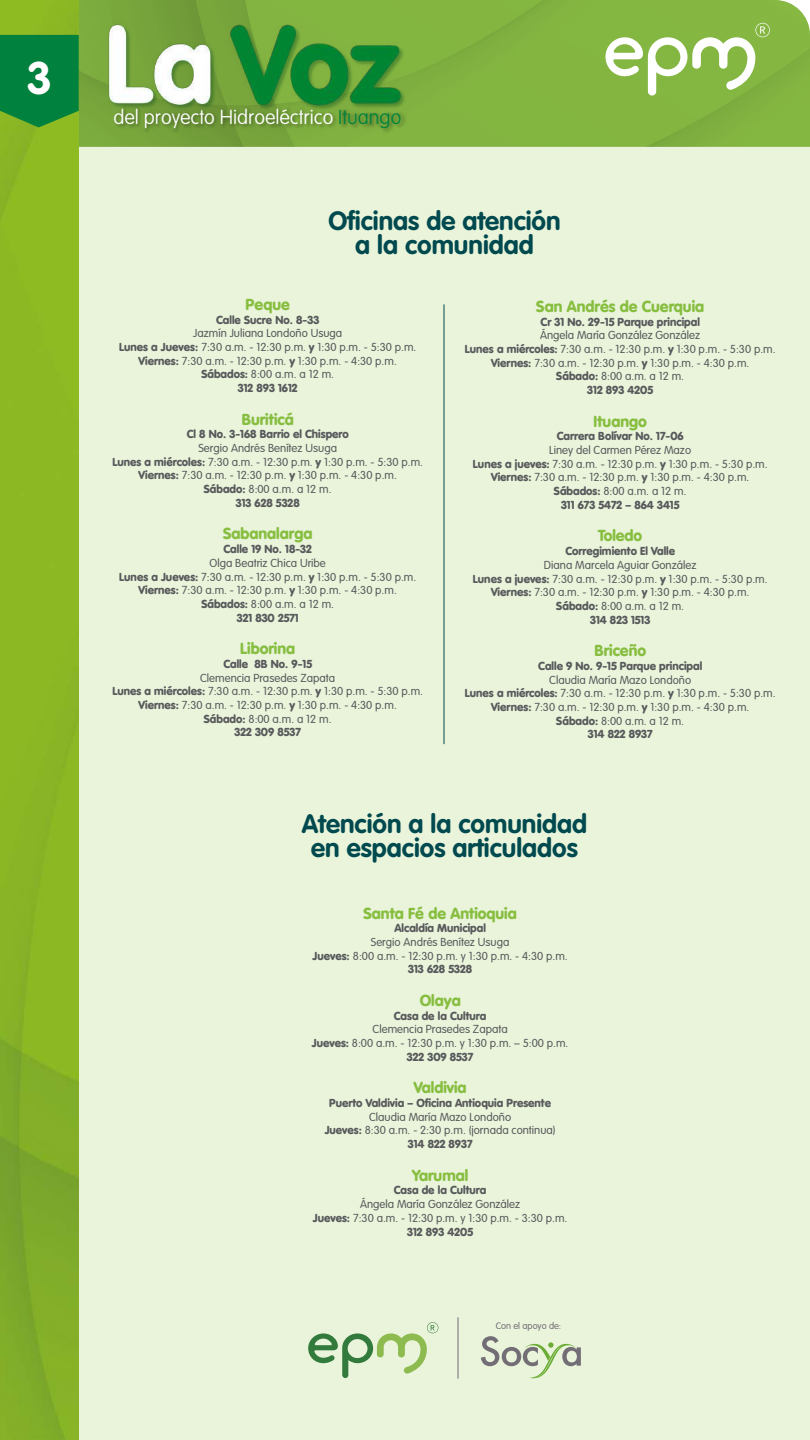
<style>
.page{position:relative;width:810px;height:1440px;background:#e9f4db}
.page>*{position:absolute;margin:0;border:0;box-sizing:border-box;transform-origin:0 0}
.t1{font:700 45px "VAG Rounded Std";color:#fff}
.t2{font:700 26.1px/24px "VAG Rounded Std";color:#00494e;text-align:center}
.t3{font:100 19.95px "VAG Rounded Std";color:#fff}
.t4{font:900 15.75px "VAG Rounded Std";color:#87be40}
.t5{font:300 11.4px/13.6px "VAG Rounded Std";color:#58595b;text-align:center}
.t6{font:900 11.4px "VAG Rounded Std";color:#58595b}
.t7{font:300 9.3px "VAG Rounded Std";color:#736d75}
.s1{color:#00823e}
.s2{font-weight:900}
</style>
<div class="page">
<img style="left:79px;top:0;width:731px;height:147px">
<img style="left:111px;top:127px;width:298px;height:9px">
<svg style="left:605px;top:23px;width:165px;height:73px"></svg>
<img style="left:98px;top:9px;width:320px;height:118px">
<img style="left:0;top:1px;width:79px;height:1439px">
<svg style="left:0;top:35px;width:79px;height:92px;background:#0c863b"></svg>
<hr style="left:444px;top:304px;width:1px;height:440px;background:#00494e">
<svg style="left:481px;top:1336px;width:100px;height:43px;background:#ccd6be"></svg>
<svg style="left:308px;top:1322px;width:130px;height:56px;background:#c5dcb5"></svg>
<hr style="left:458px;top:1317px;width:1px;height:62px;background:#736d75">
<h1 class="t1" style="left:26px;top:51px;width:27px">3</h1>
<h3 class="t3" style="left:113px;top:105px;width:290px">del proyecto Hidroeléctrico <span class="s1">Ituango</span></h3>
<h2 class="t2" style="left:328px;top:210px;width:234px">Oficinas de atención a la comunidad</h2>
<h3 class="t4" style="left:246px;top:295px;width:46px">Peque</h3>
<p class="t6" style="left:216px;top:313px;width:105px">Calle Sucre No. 8-33</p>
<p class="t5" style="left:119px;top:327px;width:299px">Jazmín Juliana Londoño Usuga<br><span class="s2">Lunes a Jueves:</span> 7:30 a.m. - 12:30 p.m. <span class="s2">y</span> 1:30 p.m. - 5:30 p.m.<br><span class="s2">Viernes:</span> 7:30 a.m. - 12:30 p.m. <span class="s2">y</span> 1:30 p.m. - 4:30 p.m.<br><span class="s2">Sábados:</span> 8:00 a.m. a 12 m.<br><span class="s2">312 893 1612</span></p>
<h3 class="t4" style="left:242px;top:410px;width:54px">Buriticá</h3>
<p class="t6" style="left:187px;top:427px;width:164px">Cl 8 No. 3-168 Barrio el Chispero</p>
<p class="t5" style="left:112px;top:442px;width:312px">Sergio Andrés Benítez Usuga<br><span class="s2">Lunes a miércoles:</span> 7:30 a.m. - 12:30 p.m. <span class="s2">y</span> 1:30 p.m. - 5:30 p.m.<br><span class="s2">Viernes:</span> 7:30 a.m. - 12:30 p.m. <span class="s2">y</span> 1:30 p.m. - 4:30 p.m.<br><span class="s2">Sábado:</span> 8:00 a.m. a 12 m.<br><span class="s2">313 628 5328</span></p>
<h3 class="t4" style="left:223px;top:524px;width:91px">Sabanalarga</h3>
<p class="t6" style="left:224px;top:542px;width:90px">Calle 19 No. 18-32</p>
<p class="t5" style="left:119px;top:556px;width:299px">Olga Beatriz Chica Uribe<br><span class="s2">Lunes a Jueves:</span> 7:30 a.m. - 12:30 p.m. <span class="s2">y</span> 1:30 p.m. - 5:30 p.m.<br><span class="s2">Viernes:</span> 7:30 a.m. - 12:30 p.m. <span class="s2">y</span> 1:30 p.m. - 4:30 p.m.<br><span class="s2">Sábados:</span> 8:00 a.m. a 12 m.<br><span class="s2">321 830 2571</span></p>
<h3 class="t4" style="left:240px;top:639px;width:56px">Liborina</h3>
<p class="t6" style="left:223px;top:657px;width:90px">Calle 8B No. 9-15</p>
<p class="t5" style="left:112px;top:671px;width:312px">Clemencia Prasedes Zapata<br><span class="s2">Lunes a miércoles:</span> 7:30 a.m. - 12:30 p.m. <span class="s2">y</span> 1:30 p.m. - 5:30 p.m.<br><span class="s2">Viernes:</span> 7:30 a.m. - 12:30 p.m. <span class="s2">y</span> 1:30 p.m. - 4:30 p.m.<br><span class="s2">Sábado:</span> 8:00 a.m. a 12 m.<br><span class="s2">322 309 8537</span></p>
<h3 class="t4" style="left:536px;top:297px;width:169px">San Andrés de Cuerquia</h3>
<p class="t6" style="left:541px;top:315px;width:161px">Cr 31 No. 29-15 Parque principal</p>
<p class="t5" style="left:465px;top:329px;width:312px">Ángela María González González<br><span class="s2">Lunes a miércoles:</span> 7:30 a.m. - 12:30 p.m. <span class="s2">y</span> 1:30 p.m. - 5:30 p.m.<br><span class="s2">Viernes:</span> 7:30 a.m. - 12:30 p.m. <span class="s2">y</span> 1:30 p.m. - 4:30 p.m.<br><span class="s2">Sábado:</span> 8:00 a.m. a 12 m.<br><span class="s2">312 893 4205</span></p>
<h3 class="t4" style="left:594px;top:412px;width:55px">Ituango</h3>
<p class="t6" style="left:557px;top:429px;width:128px">Carrera Bolívar No. 17-06</p>
<p class="t5" style="left:473px;top:444px;width:296px">Liney del Carmen Pérez Mazo<br><span class="s2">Lunes a jueves:</span> 7:30 a.m. - 12:30 p.m. <span class="s2">y</span> 1:30 p.m. - 5:30 p.m.<br><span class="s2">Viernes:</span> 7:30 a.m. - 12:30 p.m. <span class="s2">y</span> 1:30 p.m. - 4:30 p.m.<br><span class="s2">Sábados:</span> 8:00 a.m. a 12 m.<br><span class="s2">311 673 5472 – 864 3415</span></p>
<h3 class="t4" style="left:598px;top:526px;width:46px">Toledo</h3>
<p class="t6" style="left:565px;top:544px;width:111px">Corregimiento El Valle</p>
<p class="t5" style="left:473px;top:558px;width:296px">Diana Marcela Aguiar González<br><span class="s2">Lunes a jueves:</span> 7:30 a.m. - 12:30 p.m. <span class="s2">y</span> 1:30 p.m. - 5:30 p.m.<br><span class="s2">Viernes:</span> 7:30 a.m. - 12:30 p.m. <span class="s2">y</span> 1:30 p.m. - 4:30 p.m.<br><span class="s2">Sábado:</span> 8:00 a.m. a 12 m.<br><span class="s2">314 823 1513</span></p>
<h3 class="t4" style="left:594px;top:641px;width:53px">Briceño</h3>
<p class="t6" style="left:538px;top:659px;width:165px">Calle 9 No. 9-15 Parque principal</p>
<p class="t5" style="left:465px;top:673px;width:312px">Claudia María Mazo Londoño<br><span class="s2">Lunes a miércoles:</span> 7:30 a.m. - 12:30 p.m. <span class="s2">y</span> 1:30 p.m. - 5:30 p.m.<br><span class="s2">Viernes:</span> 7:30 a.m. - 12:30 p.m. <span class="s2">y</span> 1:30 p.m. - 4:30 p.m.<br><span class="s2">Sábado:</span> 8:00 a.m. a 12 m.<br><span class="s2">314 822 8937</span></p>
<h2 class="t2" style="left:302px;top:813px;width:287px">Atención a la comunidad en espacios articulados</h2>
<h3 class="t4" style="left:364px;top:904px;width:155px">Santa Fé de Antioquia</h3>
<p class="t6" style="left:394px;top:921px;width:93px">Alcaldía Municipal</p>
<p class="t5" style="left:313px;top:936px;width:257px">Sergio Andrés Benítez Usuga<br><span class="s2">Jueves:</span> 8:00 a.m. - 12:30 p.m. y 1:30 p.m. - 4:30 p.m.<br><span class="s2">313 628 5328</span></p>
<h3 class="t4" style="left:420px;top:991px;width:43px">Olaya</h3>
<p class="t6" style="left:394px;top:1009px;width:94px">Casa de la Cultura</p>
<p class="t5" style="left:312px;top:1023px;width:258px">Clemencia Prasedes Zapata<br><span class="s2">Jueves:</span> 8:00 a.m. - 12:30 p.m. y 1:30 p.m. – 5:00 p.m.<br><span class="s2">322 309 8537</span></p>
<h3 class="t4" style="left:414px;top:1078px;width:54px">Valdivia</h3>
<p class="t6" style="left:329px;top:1096px;width:223px">Puerto Valdivia – Oficina Antioquia Presente</p>
<p class="t5" style="left:325px;top:1110px;width:232px">Claudia María Mazo Londoño<br><span class="s2">Jueves:</span> 8:30 a.m. - 2:30 p.m. (jornada continua)<br><span class="s2">314 822 8937</span></p>
<h3 class="t4" style="left:412px;top:1166px;width:58px">Yarumal</h3>
<p class="t6" style="left:394px;top:1184px;width:94px">Casa de la Cultura</p>
<p class="t5" style="left:313px;top:1198px;width:256px">Ángela María González González<br><span class="s2">Jueves:</span> 7:30 a.m. - 12:30 p.m. y 1:30 p.m. - 3:30 p.m.<br><span class="s2">312 893 4205</span></p>
<p class="t7" style="left:496px;top:1320px;width:67px">Con el apoyo de:</p>
</div>
